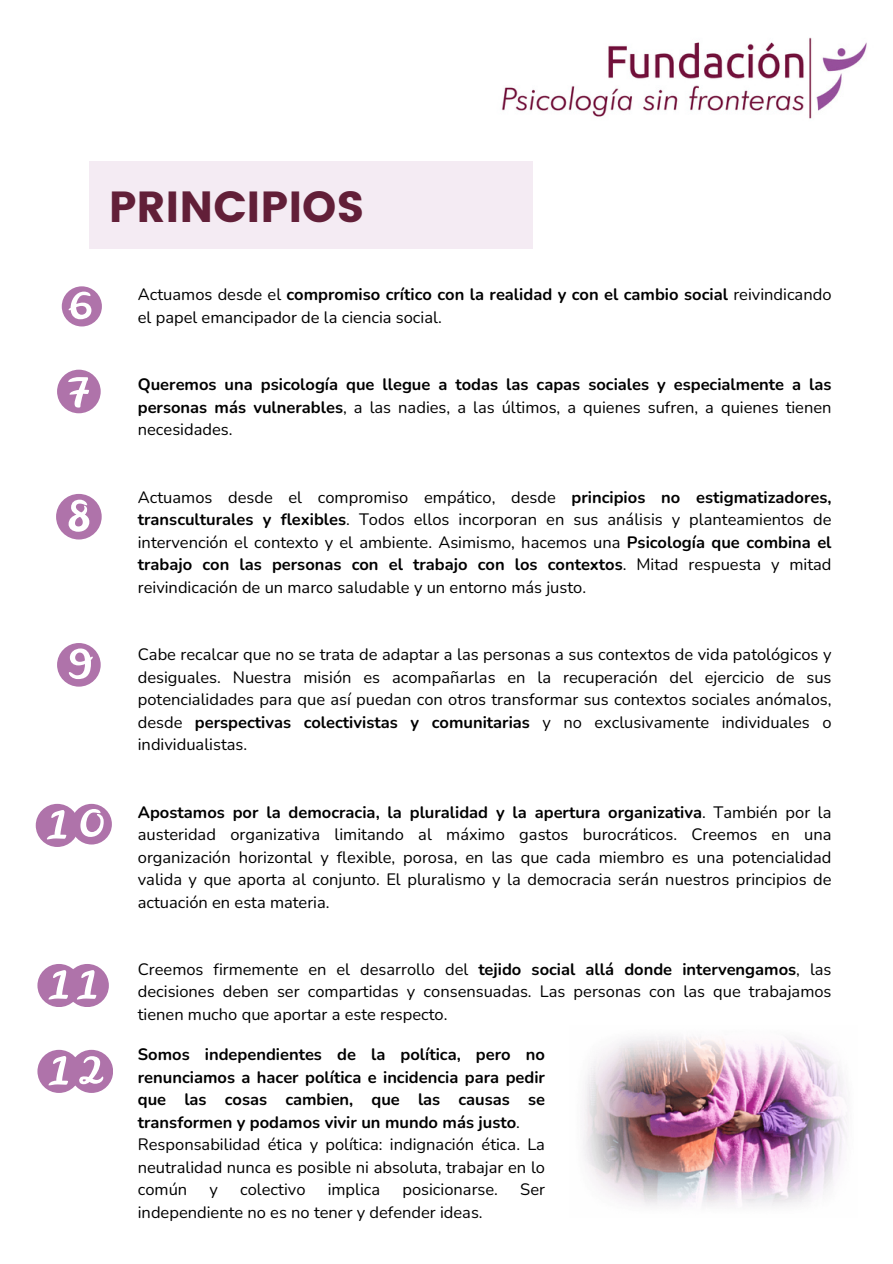
<style>
.page{position:relative;width:893px;height:1264px;background:#fff}
.page>*{position:absolute;margin:0;border:0;box-sizing:border-box;transform-origin:0 0}
.t1{font:43.5px "Poppins";color:#621f38}
.t2{font:16.5px/22.5px "Nunito";color:#000;text-align:justify}
.t3{font:700 16.5px/22.5px "Nunito";color:#000;text-align:justify}
.s1{font-weight:700}
.s2{font-weight:400}
</style>
<div class="page">
<svg style="left:62px;top:286px;width:40px;height:40px"></svg>
<svg style="left:57px;top:369px;width:44px;height:44px"></svg>
<svg style="left:56px;top:494px;width:46px;height:45px"></svg>
<svg style="left:57px;top:643px;width:44px;height:43px"></svg>
<svg style="left:36px;top:803px;width:76px;height:43px"></svg>
<svg style="left:37px;top:964px;width:71px;height:42px"></svg>
<svg style="left:37px;top:1049px;width:76px;height:43px"></svg>
<img style="left:583px;top:1036px;width:264px;height:171px">
<img style="left:501px;top:37px;width:366px;height:82px">
<div style="left:89px;top:161px;width:444px;height:88px;background:#f4ebf3"></div>
<p class="t1" style="left:109px;top:181px;width:257px">PRINCIPIOS</p>
<p class="t2" style="left:138px;top:283px;width:695px">Actuamos desde el <span class="s1">compromiso crítico con la realidad y con el cambio social</span> reivindicando el papel emancipador de la ciencia social.</p>
<p class="t3" style="left:138px;top:373px;width:695px">Queremos una psicología que llegue a todas las capas sociales y especialmente a las personas más vulnerables<span class="s2">, a las nadies, a las últimos, a quienes sufren, a quienes tienen necesidades.</span></p>
<p class="t2" style="left:138px;top:486px;width:695px">Actuamos desde el compromiso empático, desde <span class="s1">principios no estigmatizadores, transculturales y flexibles</span>. Todos ellos incorporan en sus análisis y planteamientos de intervención el contexto y el ambiente. Asimismo, hacemos una <span class="s1">Psicología que combina el trabajo con las personas con el trabajo con los contextos</span>. Mitad respuesta y mitad reivindicación de un marco saludable y un entorno más justo.</p>
<p class="t2" style="left:138px;top:643px;width:695px">Cabe recalcar que no se trata de adaptar a las personas a sus contextos de vida patológicos y desiguales. Nuestra misión es acompañarlas en la recuperación del ejercicio de sus potencialidades para que así puedan con otros transformar sus contextos sociales anómalos, desde <span class="s1">perspectivas colectivistas y comunitarias</span> y no exclusivamente individuales o individualistas.</p>
<p class="t2" style="left:138px;top:800px;width:695px"><span class="s1">Apostamos por la democracia, la pluralidad y la apertura organizativa</span>. También por la austeridad organizativa limitando al máximo gastos burocráticos. Creemos en una organización horizontal y flexible, porosa, en las que cada miembro es una potencialidad valida y que aporta al conjunto. El pluralismo y la democracia serán nuestros principios de actuación en esta materia.</p>
<p class="t2" style="left:138px;top:958px;width:695px">Creemos firmemente en el desarrollo del <span class="s1">tejido social allá donde intervengamos</span>, las decisiones deben ser compartidas y consensuadas. Las personas con las que trabajamos tienen mucho que aportar a este respecto.</p>
<p class="t3" style="left:138px;top:1043px;width:408px">Somos independientes de la política, pero no renunciamos a hacer política e incidencia para pedir que las cosas cambien, que las causas se transformen y podamos vivir un mundo más justo<span class="s2">.</span></p>
<p class="t2" style="left:138px;top:1133px;width:408px">Responsabilidad ética y política: indignación ética. La neutralidad nunca es posible ni absoluta, trabajar en lo común</p>
<p class="t2" style="left:209px;top:1178px;width:10px">y</p>
<p class="t2" style="left:240px;top:1178px;width:67px">colectivo</p>
<p class="t2" style="left:327px;top:1178px;width:54px">implica</p>
<p class="t2" style="left:402px;top:1178px;width:97px">posicionarse.</p>
<p class="t2" style="left:520px;top:1178px;width:26px">Ser</p>
<p class="t2" style="left:138px;top:1200px;width:346px">independiente no es no tener y defender ideas.</p>
</div>
